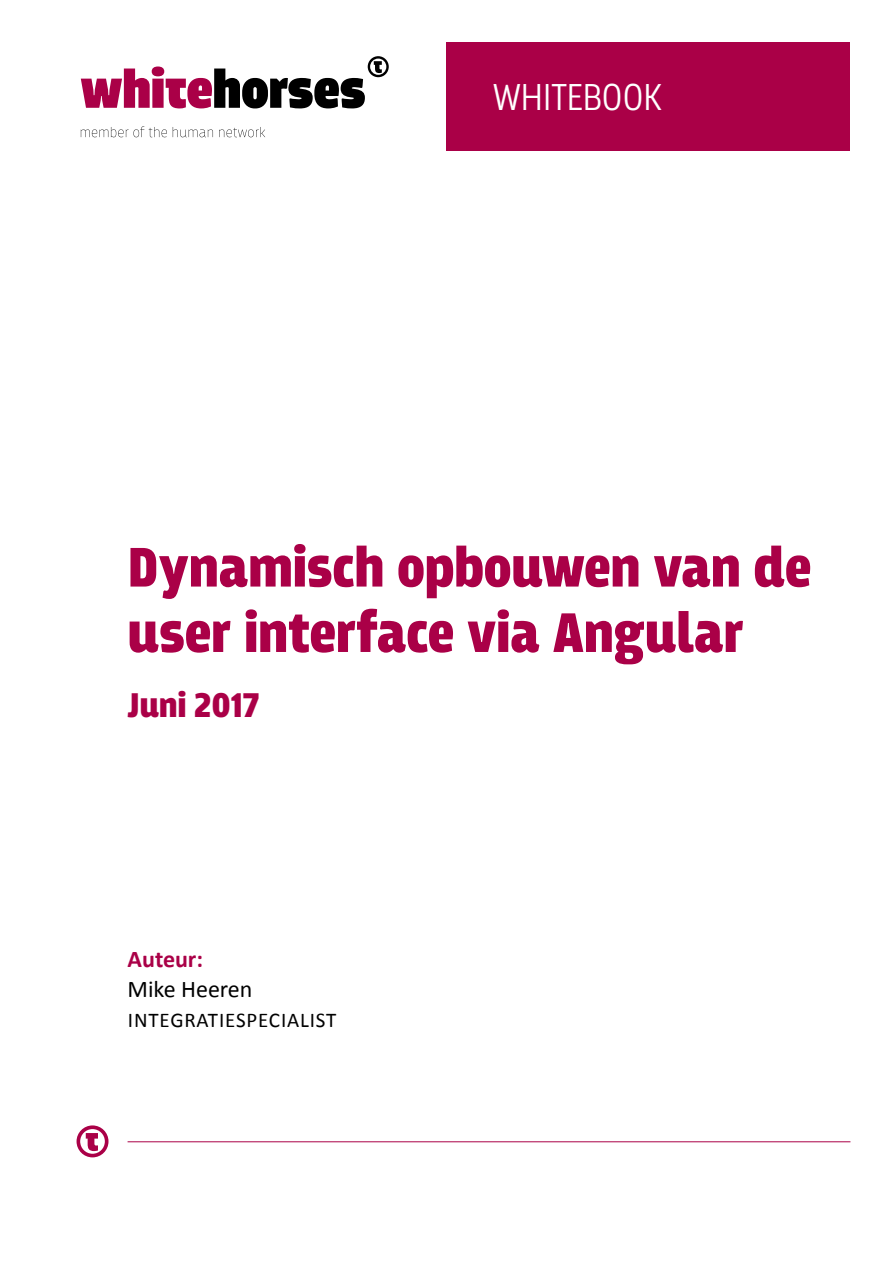
<style>
.page{position:relative;width:893px;height:1263px;background:#fff}
.page>*{position:absolute;margin:0;border:0;box-sizing:border-box;transform-origin:0 0}
.t1{font:900 58.5px/65.4px "Breakers";color:#aa0047}
.t2{font:300 39.3px "Breakers";color:#fff}
.t3{font:900 36px "Breakers";color:#aa0047}
.t4{font:24px "Calibri";color:#000}
.t5{font:700 24px "Calibri";color:#aa0047}
.t6{font:21px "Calibri";letter-spacing:.04em;color:#000}
</style>
<div class="page">
<svg style="left:81px;top:56px;width:308px;height:52px"></svg>
<svg style="left:81px;top:126px;width:184px;height:11px"></svg>
<div style="left:446px;top:43px;width:404px;height:108px;background:#aa0047"></div>
<hr style="left:128px;top:1141px;width:722px;height:1px;background:#aa0047">
<div style="left:77px;top:1125px;width:31px;height:32px;border:4px solid #aa0047;border-radius:50%"></div>
<svg style="left:86px;top:1133px;width:12px;height:18px"></svg>
<p class="t2" style="left:493px;top:75px;width:170px">WHITEBOOK</p>
<p class="t1" style="left:128px;top:538px;width:685px">Dynamisch opbouwen van de user interface via Angular</p>
<p class="t3" style="left:128px;top:685px;width:133px">Juni 2017</p>
<p class="t5" style="left:128px;top:944px;width:77px">Auteur:</p>
<p class="t4" style="left:128px;top:974px;width:126px">Mike Heeren</p>
<p class="t6" style="left:128px;top:1007px;width:210px">INTEGRATIESPECIALIST</p>
</div>
